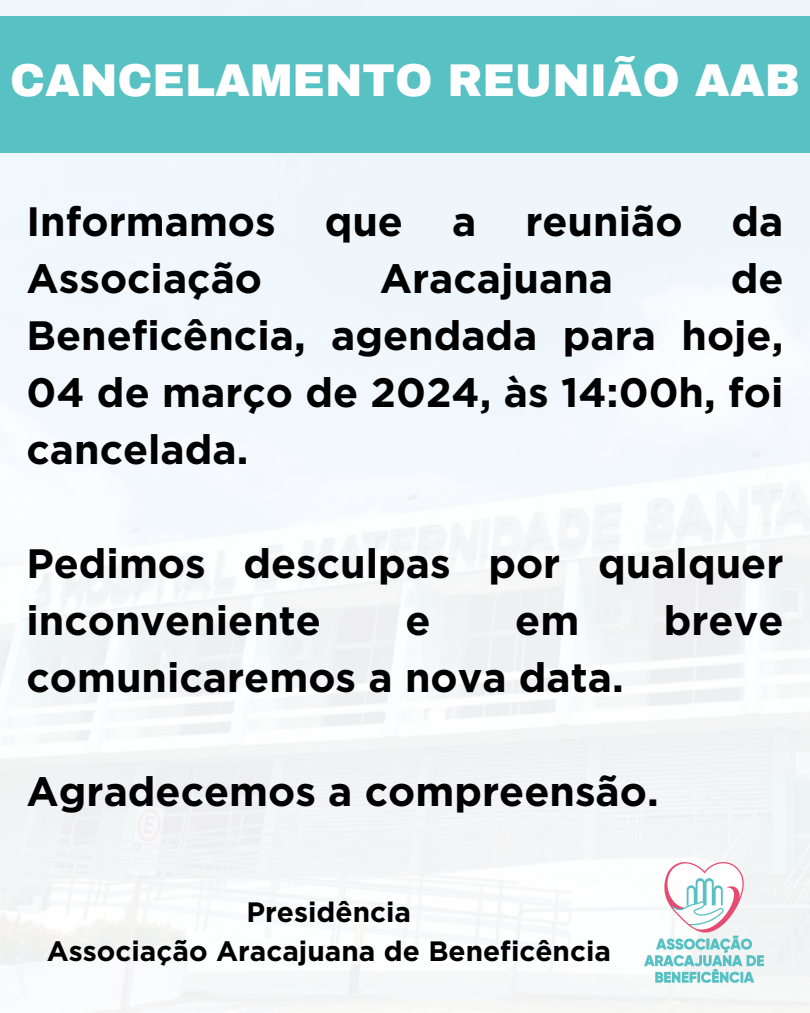
<style>
.page{position:relative;width:810px;height:1013px;background:#fff}
.page>*{position:absolute;margin:0;border:0;box-sizing:border-box;transform-origin:0 0}
.t1{font:900 45px "Archivo";color:#fff}
.t2{font:700 41px/57px "Gotham";color:#000}
.t3{font:700 28px "Gotham";color:#000}
</style>
<div class="page">
<img style="left:0;top:0;width:810px;height:1012px">
<div style="left:0;top:16px;width:810px;height:136px;background:#58c1c4"></div>
<img style="left:644px;top:862px;width:119px;height:120px">
<p class="t1" style="left:10px;top:56px;width:791px">CANCELAMENTO REUNIÃO AAB</p>
<h1 class="t2" style="left:26px;top:193px;width:759px">Informamos que a reunião da<br>Associação</h1>
<h1 class="t2" style="left:26px;top:250px;width:759px;text-align:justify;text-indent:704px">de Beneficência, agendada para hoje, 04 de março de 2024, às 14:00h, foi cancelada.</h1>
<h1 class="t2" style="left:380px;top:250px;width:235px">Aracajuana</h1>
<h2 class="t2" style="left:26px;top:535px;width:759px">Pedimos desculpas por qualquer inconveniente</h2>
<h2 class="t2" style="left:406px;top:592px;width:27px">e</h2>
<h2 class="t2" style="left:515px;top:592px;width:66px">em</h2>
<h2 class="t2" style="left:664px;top:592px;width:121px">breve</h2>
<h2 class="t2" style="left:26px;top:649px;width:599px">comunicaremos a nova data.</h2>
<h2 class="t2" style="left:26px;top:763px;width:634px">Agradecemos a compreensão.</h2>
<h2 class="t3" style="left:247px;top:895px;width:166px">Presidência</h2>
<p class="t3" style="left:47px;top:934px;width:566px">Associação Aracajuana de Beneficência</p>
</div>
